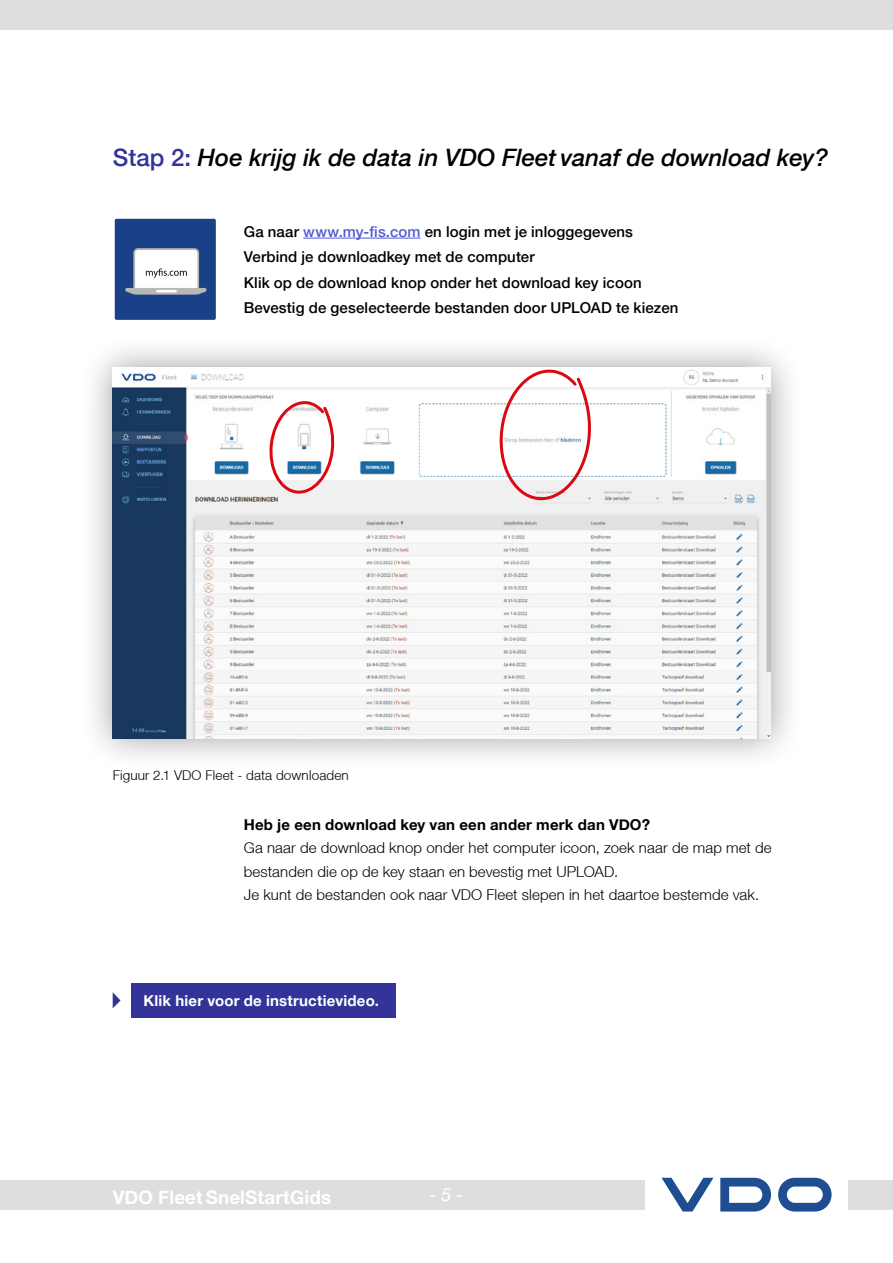
<style>
.page{position:relative;width:893px;height:1263px;background:#fff}
.page>*{position:absolute;margin:0;border:0;box-sizing:border-box;transform-origin:0 0}
.t1{font:italic 500 24px "Helvetica Neue LT";color:#000}
.t2{font:700 18.75px "Helvetica Neue";letter-spacing:.01em;color:#fff}
.t3{font:italic 18px "Helvetica Neue";color:#fff}
.t4{font:500 15px/25.5px "Helvetica Neue LT";letter-spacing:.01em;color:#000}
.t5{font:300 15px/23.2px "Helvetica Neue LT";letter-spacing:.01em;color:#000}
.t6{font:700 15px "Helvetica Neue";letter-spacing:.015em;color:#000}
.t7{font:700 15px "Helvetica Neue";letter-spacing:.015em;color:#fff}
.t8{font:300 13.5px "Helvetica Neue LT";letter-spacing:.015em;color:#000}
.s1{font-style:normal;color:#339}
.s2{color:#4f5cd6}
</style>
<div class="page">
<svg style="left:661px;top:1178px;width:52px;height:33px"></svg>
<svg style="left:720px;top:1178px;width:51px;height:33px"></svg>
<svg style="left:778px;top:1178px;width:54px;height:33px"></svg>
<div style="left:0;top:0;width:893px;height:30px;background:#dedede"></div>
<div style="left:0;top:1180px;width:645px;height:30px;background:#dedede"></div>
<div style="left:848px;top:1180px;width:45px;height:30px;background:#dedede"></div>
<div style="left:115px;top:219px;width:101px;height:101px;background:#1a4187;border-radius:2px"></div>
<div style="left:134px;top:249px;width:64px;height:44px;background:#fff;border-radius:4px"></div>
<div style="left:133px;top:248px;width:66px;height:46px;border:2px solid #b7b7b8;border-radius:4px"></div>
<svg style="left:125px;top:288px;width:82px;height:6px"></svg>
<hr style="left:156px;top:290px;width:21px;height:2px;background:#fff">
<svg style="left:146px;top:268px;width:41px;height:10px"></svg>
<hr style="left:303px;top:238px;width:118px;height:1px;background:#4f5cd6">
<div style="left:79px;top:334px;width:725px;height:438px;background:#000;opacity:.4"></div>
<img style="left:113px;top:368px;width:657px;height:370px">
<svg style="left:494px;top:365px;width:100px;height:140px"></svg>
<svg style="left:265px;top:397px;width:72px;height:100px"></svg>
<div style="left:131px;top:983px;width:265px;height:34px;background:#339"></div>
<svg style="left:113px;top:992px;width:8px;height:16px"></svg>
<h1 class="t1" style="left:113px;top:143px;width:717px"><span class="s1">Stap 2:</span> Hoe krijg ik de data in VDO Fleet vanaf de download key?</h1>
<p class="t4" style="left:244px;top:218px;width:436px">Ga naar <span class="s2">www.my-fis.com</span> en login met je inloggegevens Verbind je downloadkey met de computer<br>Klik op de download knop onder het download key icoon Bevestig de geselecteerde bestanden door UPLOAD te kiezen</p>
<p class="t8" style="left:113px;top:767px;width:238px">Figuur 2.1 VDO Fleet - data downloaden</p>
<p class="t6" style="left:244px;top:813px;width:408px">Heb je een download key van een ander merk dan VDO?</p>
<p class="t5" style="left:244px;top:836px;width:529px">Ga naar de download knop onder het computer icoon, zoek naar de map met de bestanden die op de key staan en bevestig met UPLOAD.<br>Je kunt de bestanden ook naar VDO Fleet slepen in het daartoe bestemde vak.</p>
<p class="t7" style="left:143px;top:989px;width:237px">Klik hier voor de instructievideo.</p>
<p class="t2" style="left:113px;top:1182px;width:220px">VDO FleetSnelStartGids</p>
<p class="t3" style="left:429px;top:1181px;width:36px">- 5 -</p>
</div>
